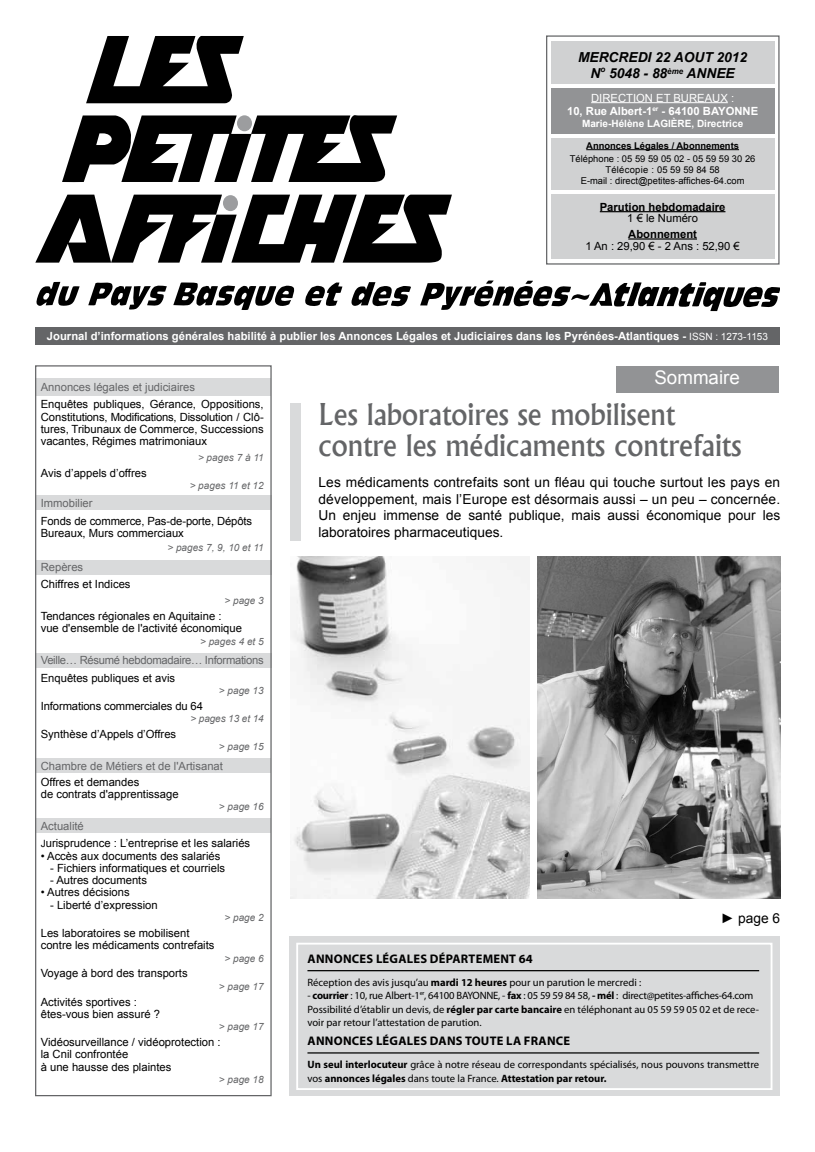
<style>
.page{position:relative;width:815px;height:1152px;background:#fff}
.page>*{position:absolute;margin:0;border:0;box-sizing:border-box;transform-origin:0 0}
.t1{font:500 28.75px/31.2px "Albertus";color:#646567}
.t2{font:18.75px "Arial";color:#fff}
.t3{font:13.75px/16.5px "Arial";color:#000;text-align:justify}
.t4{font:italic 700 13.75px/16.5px "Arial";color:#000;text-align:center}
.t5{font:700 12.5px "Myriad Pro";letter-spacing:.02em;color:#000}
.t6{font:11.25px/12.2px "Arial";color:#000}
.t7{font:700 11.25px/13.5px "Arial";color:#fff;text-align:center}
.t8{font:11.25px "Arial";color:#646567}
.t9{font:11.25px "Arial";letter-spacing:-.025em;color:#646567}
.t10{font:700 11.25px "Arial";color:#000}
.t11{font:10.62px/14.4px "Myriad Pro";color:#000}
.t12{font:italic 10px "Arial";color:#646567}
.t13{font:700 10px "Arial";color:#fff}
.t14{font:9.38px/11.2px "Arial";color:#000;text-align:center}
.t15{font:700 9.38px "Arial";color:#000}
.s1{font-weight:400}
.s2{font-weight:400;font-size:10px}
.s3{color:#646567}
.s4{font-size:10px}
.s5{font-weight:700}
</style>
<div class="page">
<svg style="left:351px;top:282px;width:60px;height:25px"></svg>
<svg style="left:420px;top:280px;width:360px;height:31px"></svg>
<svg style="left:88px;top:282px;width:79px;height:28px"></svg>
<svg style="left:37px;top:282px;width:43px;height:24px"></svg>
<svg style="left:173px;top:282px;width:169px;height:28px"></svg>
<svg style="left:35px;top:36px;width:417px;height:227px"></svg>
<div style="left:237px;top:115px;width:15px;height:16px;background:#9c9d9f;border-radius:50%"></div>
<div style="left:223px;top:195px;width:15px;height:16px;background:#9c9d9f;border-radius:50%"></div>
<div style="left:546px;top:35px;width:234px;height:229px;border:1px solid #646567"></div>
<div style="left:551px;top:88px;width:223px;height:45px;background:#929395"></div>
<hr style="left:591px;top:102px;width:137px;height:1px;background:#fff">
<div style="left:551px;top:138px;width:223px;height:51px;background:#d0d1d2"></div>
<hr style="left:586px;top:149px;width:153px;height:1px;background:#000">
<div style="left:551px;top:41px;width:223px;height:43px;background:#d0d1d2"></div>
<div style="left:551px;top:194px;width:223px;height:65px;background:#d0d1d2"></div>
<hr style="left:600px;top:211px;width:125px;height:1px;background:#000">
<hr style="left:628px;top:238px;width:69px;height:2px;background:#000">
<div style="left:35px;top:327px;width:745px;height:17px;background:#646567"></div>
<div style="left:36px;top:819px;width:235px;height:14px;background:#d9dadb"></div>
<div style="left:35px;top:653px;width:237px;height:14px;background:#d9dadb"></div>
<div style="left:36px;top:758px;width:235px;height:14px;background:#d9dadb"></div>
<div style="left:35px;top:560px;width:237px;height:14px;background:#d9dadb"></div>
<div style="left:36px;top:496px;width:236px;height:14px;background:#d9dadb"></div>
<div style="left:35px;top:378px;width:235px;height:18px;background:#d9dadb"></div>
<div style="left:35px;top:365px;width:237px;height:731px;border:1px solid #646567"></div>
<div style="left:616px;top:366px;width:163px;height:26px;background:#929395"></div>
<div style="left:290px;top:403px;width:11px;height:137px;background:#d9dadb"></div>
<div style="left:289px;top:936px;width:490px;height:160px;background:#d9dadb"></div>
<div style="left:296px;top:942px;width:476px;height:148px;border:2px solid #fff"></div>
<hr style="left:307px;top:970px;width:452px;height:1px;background:#000">
<hr style="left:307px;top:1052px;width:452px;height:1px;background:#000">
<img style="left:538px;top:556px;width:243px;height:342px">
<img style="left:290px;top:556px;width:239px;height:342px">
<p class="t4" style="left:578px;top:49px;width:171px">MERCREDI 22 AOUT 2012<br>N<sup>o</sup> 5048 - 88<sup>ème</sup> ANNEE</p>
<p class="t7" style="left:567px;top:91px;width:193px"><span class="s1">DIRECTION ET BUREAUX :<br></span>10, Rue Albert-1<sup>er</sup> - 64100 BAYONNE</p>
<p class="t13" style="left:582px;top:117px;width:163px">Marie-Hélène LAGIÈRE, Directrice</p>
<p class="t15" style="left:586px;top:139px;width:154px">Annonces Légales / Abonnements</p>
<p class="t14" style="left:570px;top:153px;width:187px">Téléphone : 05 59 59 05 02 - 05 59 59 30 26<br>Télécopie : 05 59 59 84 58<br>E-mail : direct@petites-affiches-64.com</p>
<p class="t10" style="left:600px;top:199px;width:127px">Parution hebdomadaire</p>
<p class="t6" style="left:627px;top:212px;width:72px">1 € le Numéro</p>
<p class="t10" style="left:628px;top:226px;width:70px">Abonnement</p>
<p class="t6" style="left:585px;top:239px;width:156px">1 An : 29,90 € - 2 Ans : 52,90 €</p>
<p class="t7" style="left:47px;top:330px;width:723px">Journal d’informations générales habilité à publier les Annonces Légales et Judiciaires dans les Pyrénées-Atlantiques - <span class="s2">ISSN : 1273-1153</span></p>
<p class="t8" style="left:41px;top:379px;width:156px">Annonces légales et judiciaires</p>
<p class="t6" style="left:41px;top:398px;width:224px;text-align:justify">Enquêtes publiques, Gérance, Oppositions, Constitutions, Modifications, Dissolution / Clô&shy;tures, Tribunaux de Commerce, Successions vacantes, Régimes matrimoniaux</p>
<p class="t12" style="left:198px;top:451px;width:67px">&gt; pages 7 à 11</p>
<p class="t6" style="left:41px;top:467px;width:107px">Avis d’appels d’offres</p>
<p class="t12" style="left:190px;top:479px;width:76px">&gt; pages 11 et 12</p>
<p class="t8" style="left:41px;top:495px;width:53px">Immobilier</p>
<p class="t6" style="left:41px;top:514px;width:213px">Fonds de commerce, Pas-de-porte, Dépôts<br>Bureaux, Murs commerciaux</p>
<p class="t12" style="left:167px;top:541px;width:98px">&gt; pages 7, 9, 10 et 11</p>
<p class="t8" style="left:41px;top:559px;width:44px">Repères</p>
<p class="t6" style="left:41px;top:578px;width:91px">Chiffres et Indices</p>
<p class="t12" style="left:225px;top:594px;width:41px">&gt; page 3</p>
<p class="t6" style="left:41px;top:610px;width:203px">Tendances régionales en Aquitaine : vue d'ensemble de l'activité économique</p>
<p class="t12" style="left:200px;top:634px;width:65px">&gt; pages 4 et 5</p>
<p class="t9" style="left:41px;top:652px;width:224px">Veille… Résumé hebdomadaire… Informations</p>
<p class="t6" style="left:41px;top:671px;width:136px">Enquêtes publiques et avis</p>
<p class="t12" style="left:219px;top:684px;width:46px">&gt; page 13</p>
<p class="t6" style="left:41px;top:699px;width:164px">Informations commerciales du 64</p>
<p class="t12" style="left:190px;top:712px;width:75px">&gt; pages 13 et 14</p>
<p class="t6" style="left:41px;top:728px;width:137px">Synthèse d’Appels d’Offres</p>
<p class="t12" style="left:219px;top:740px;width:46px">&gt; page 15</p>
<p class="t8" style="left:41px;top:758px;width:184px">Chambre de Métiers et de l'Artisanat</p>
<p class="t6" style="left:41px;top:775px;width:139px">Offres et demandes<br>de contrats d'apprentissage</p>
<p class="t12" style="left:219px;top:800px;width:46px">&gt; page 16</p>
<p class="t6" style="left:41px;top:816px;width:211px;line-height:17.6px"><span class="s3">Actualité<br></span><span class="s4">J</span>urisprudence : L’entreprise et les salariés</p>
<p class="t6" style="left:41px;top:849px;width:181px">• Accès aux documents des salariés</p>
<p class="t6" style="left:50px;top:861px;width:177px">- Fichiers informatiques et courriels</p>
<p class="t6" style="left:50px;top:874px;width:98px">- Autres documents</p>
<p class="t6" style="left:41px;top:886px;width:90px">• Autres décisions</p>
<p class="t6" style="left:50px;top:898px;width:109px">- Liberté d’expression</p>
<p class="t12" style="left:225px;top:911px;width:41px">&gt; page 2</p>
<p class="t6" style="left:41px;top:926px;width:175px">Les laboratoires se mobilisent contre les médicaments contrefaits</p>
<p class="t12" style="left:225px;top:951px;width:41px">&gt; page 6</p>
<p class="t6" style="left:41px;top:967px;width:148px">Voyage à bord des transports</p>
<p class="t12" style="left:219px;top:979px;width:46px">&gt; page 17</p>
<p class="t6" style="left:41px;top:995px;width:121px">Activités sportives : êtes-vous bien assuré ?</p>
<p class="t12" style="left:219px;top:1020px;width:46px">&gt; page 17</p>
<p class="t6" style="left:41px;top:1036px;width:181px">Vidéosurveillance / vidéoprotection : la Cnil confrontée<br>à une hausse des plaintes</p>
<p class="t12" style="left:219px;top:1073px;width:46px">&gt; page 18</p>
<h2 class="t2" style="left:654px;top:364px;width:87px">Sommaire</h2>
<h1 class="t1" style="left:319px;top:399px;width:425px">Les laboratoires se mobilisent contre les médicaments contrefaits</h1>
<p class="t3" style="left:319px;top:474px;width:463px">Les médicaments contrefaits sont un fléau qui touche surtout les pays en développement, mais l’Europe est désormais aussi – un peu – concernée.<br>Un enjeu immense de santé publique, mais aussi économique pour les laboratoires pharmaceutiques.</p>
<p class="t3" style="left:721px;top:909px;width:61px">► page 6</p>
<p class="t5" style="left:308px;top:950px;width:227px">Annonces légales DÉPARTEMENT 64</p>
<p class="t11" style="left:307px;top:975px;width:335px">Réception des avis jusqu’au <span class="s5">mardi 12 heures</span> pour un parution le mercredi :</p>
<p class="t11" style="left:307px;top:987px;width:453px">- <span class="s5">courrier</span> : 10, rue Albert-1<sup>er</sup>, 64100 BAYONNE, - <span class="s5">fax</span> : 05 59 59 84 58, <span class="s5">- mél</span> : direct@petites-affiches-64.com<br>Possibilité d’établir un devis, de <span class="s5">régler par carte bancaire</span> en téléphonant au 05 59 59 05 02 et de rece-</p>
<p class="t11" style="left:307px;top:1014px;width:176px">voir par retour l’attestation de parution.</p>
<p class="t5" style="left:308px;top:1032px;width:248px">Annonces légales DANS TOUTE LA FRANCE</p>
<p class="t11" style="left:307px;top:1058px;width:453px;line-height:13.1px"><span class="s5">Un seul interlocuteur</span> grâce à notre réseau de correspondants spécialisés, nous pouvons transmettre vos <span class="s5">annonces légales</span> dans toute la France. <span class="s5">Attestation par retour.</span></p>
</div>
